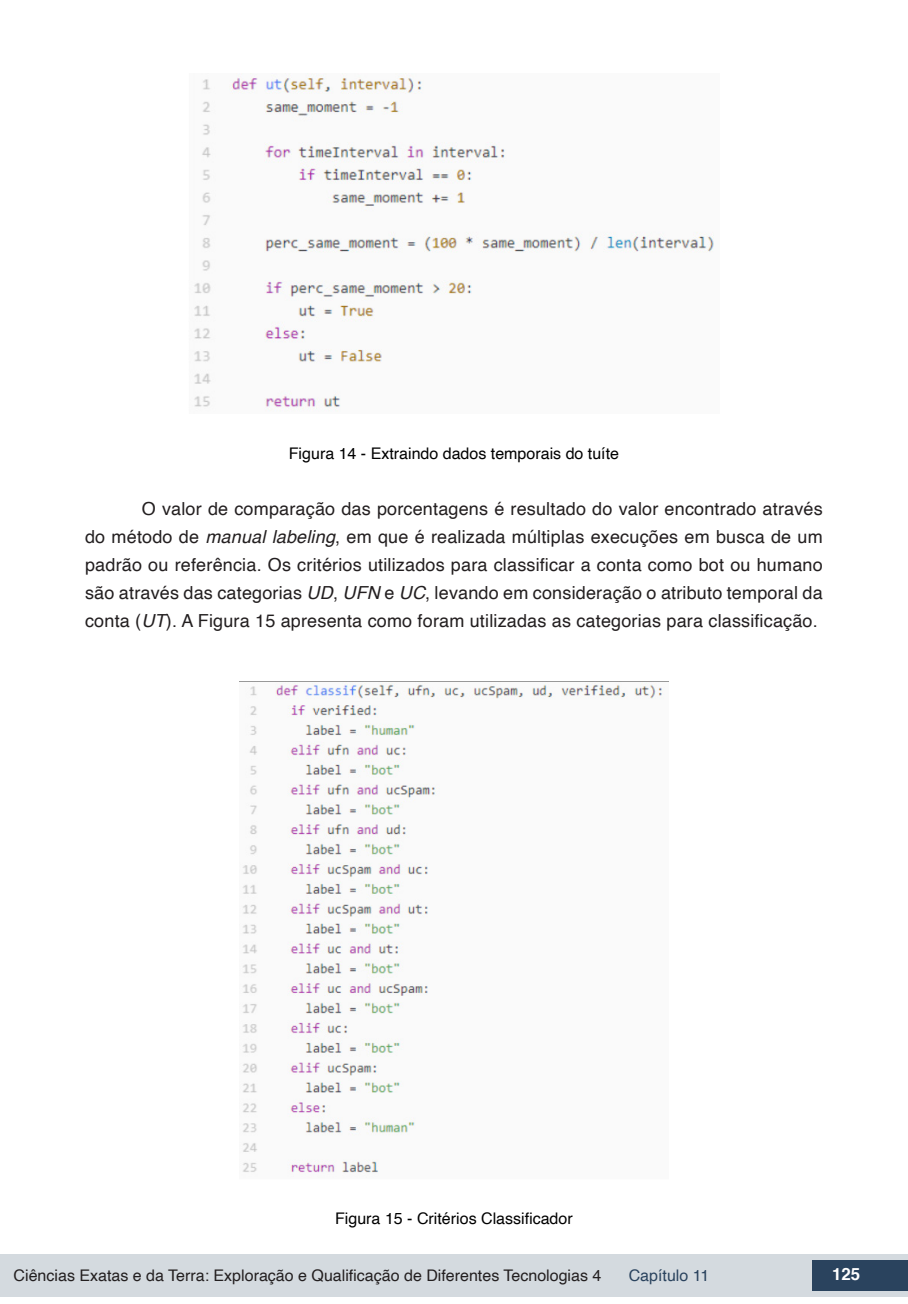
<style>
.page{position:relative;width:908px;height:1304px;background:#fff}
.page>*{position:absolute;margin:0;border:0;box-sizing:border-box;transform-origin:0 0}
.txt{font:18px/28px "Helvetica";letter-spacing:.01em;color:#231f20;text-align:justify}
.t1{font:700 16.8px "Helvetica";color:#fff}
.t2{font:16px "Helvetica";color:#231f20}
.info_tab_graf_imag{font:16px "Helvetica";color:#000}
.t3{font:16px "Helvetica";color:#2a435e}
.s1{font-style:italic}
</style>
<div class="page">
<div style="left:0;top:1254px;width:906px;height:43px;background:#d4dadf"></div>
<div style="left:812px;top:1261px;width:95px;height:30px;background:#2a435e"></div>
<img style="left:194px;top:74px;width:520px;height:338px">
<img style="left:240px;top:681px;width:428px;height:492px">
<p class="info_tab_graf_imag" style="left:289px;top:441px;width:331px">Figura 14 - Extraindo dados temporais do tuíte</p>
<p class="txt" style="left:85px;top:495px;width:738px;text-indent:57px">O valor de comparação das porcentagens é resultado do valor encontrado através do método de <span class="s1">manual labeling</span>, em que é realizada múltiplas execuções em busca de um padrão ou referência. Os critérios utilizados para classificar a conta como bot ou humano são através das categorias <span class="s1">UD</span>, <span class="s1">UFN</span> e <span class="s1">UC</span>, levando em consideração o atributo temporal da conta (<span class="s1">UT</span>). A Figura 15 apresenta como foram utilizadas as categorias para classificação.</p>
<p class="info_tab_graf_imag" style="left:335px;top:1206px;width:239px">Figura 15 - Critérios Classificador</p>
<p class="t2" style="left:14px;top:1263px;width:589px">Ciências Exatas e da Terra: Exploração e Qualificação de Diferentes Tecnologias 4</p>
<p class="t3" style="left:628px;top:1263px;width:82px">Capítulo 11</p>
<p class="t1" style="left:831px;top:1261px;width:30px">125</p>
</div>
